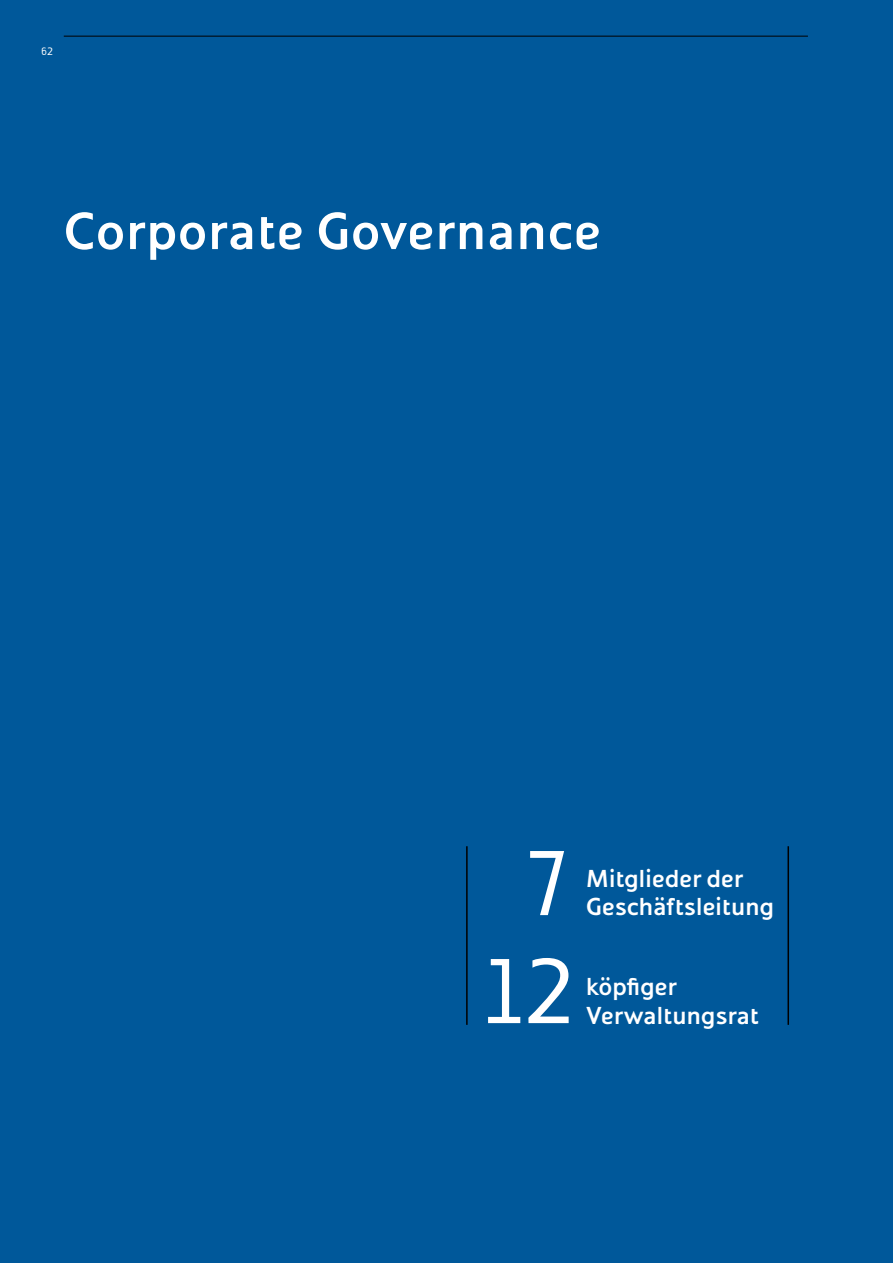
<style>
.page{position:relative;width:893px;height:1263px;background:#00589a}
.page>*{position:absolute;margin:0;border:0;box-sizing:border-box;transform-origin:0 0}
.t1{font:90px/108px "Solo Sans";color:#fff;text-align:center}
.t2{font:700 51px "Solo Sans";letter-spacing:.025em;color:#fff}
.t3{font:700 24px/28.8px "Solo Sans";letter-spacing:.01em;color:#fff}
.t4{font:10.5px "Solo Sans";color:#fff}
</style>
<div class="page">
<hr style="left:64px;top:36px;width:744px;height:1px;background:#000">
<hr style="left:466px;top:846px;width:2px;height:179px;background:#000">
<hr style="left:787px;top:846px;width:2px;height:179px;background:#000">
<p class="t4" style="left:41px;top:45px;width:13px">62</p>
<h2 class="t2" style="left:64px;top:201px;width:539px">Corporate Governance</h2>
<h1 class="t1" style="left:483px;top:830px;width:92px">7<br>12</h1>
<p class="t3" style="left:586px;top:863px;width:189px">Mitglieder der<br>Geschäftsleitung</p>
<p class="t3" style="left:586px;top:972px;width:174px">köpfiger<br>Verwaltungsrat</p>
</div>
